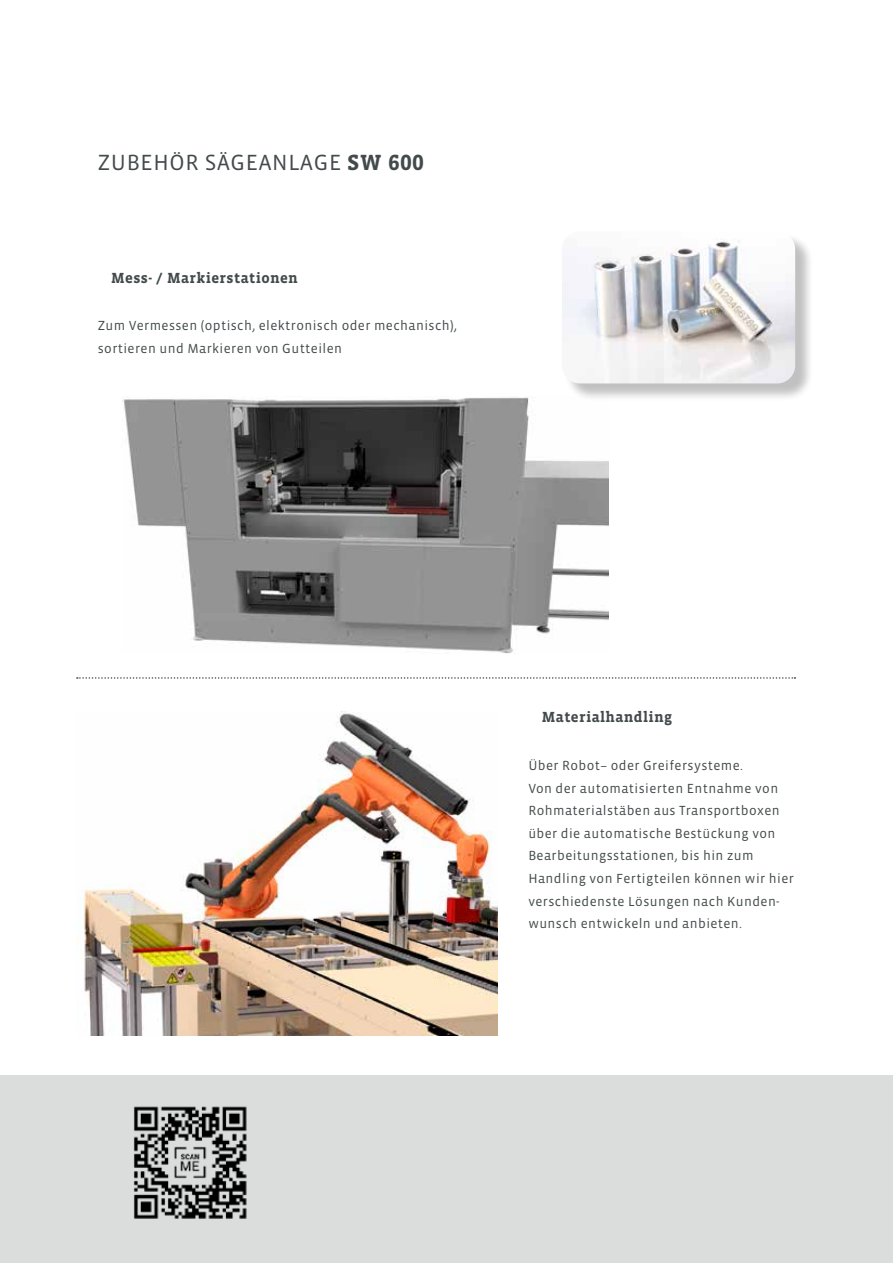
<style>
.page{position:relative;width:893px;height:1263px;background:#fff}
.page>*{position:absolute;margin:0;border:0;box-sizing:border-box;transform-origin:0 0}
.t1{font:22.5px "Vista Sans OTCE";letter-spacing:.03em;color:#434a4b}
.t2{font:700 15px "Vista Slab OTCE";letter-spacing:.03em;color:#434a4b}
.t3{font:13.5px/22.6px "Vista Sans OTCE";letter-spacing:.03em;color:#434a4b}
.s1{font-family:"Vista Slab OTCE";font-weight:700}
</style>
<div class="page">
<div style="left:0;top:1076px;width:893px;height:187px;background:#dbdcdc"></div>
<svg style="left:77px;top:677px;width:718px;height:2px"></svg>
<img style="left:122px;top:397px;width:487px;height:256px">
<div style="left:564px;top:234px;width:250px;height:168px;background:#000;opacity:.25"></div>
<img style="left:562px;top:234px;width:233px;height:149px">
<img style="left:76px;top:712px;width:421px;height:323px">
<img style="left:133px;top:1106px;width:114px;height:113px">
<h1 class="t1" style="left:98px;top:150px;width:327px">ZUBEHÖR SÄGEANLAGE <span class="s1">SW 600</span></h1>
<p class="t2" style="left:111px;top:269px;width:188px">Mess- / Markierstationen</p>
<p class="t3" style="left:98px;top:314px;width:361px">Zum Vermessen (optisch, elektronisch oder mechanisch), sortieren und Markieren von Gutteilen</p>
<p class="t2" style="left:542px;top:709px;width:132px">Materialhandling</p>
<p class="t3" style="left:528px;top:754px;width:267px">Über Robot– oder Greifersysteme.<br>Von der automatisierten Entnahme von Rohmaterialstäben aus Transportboxen über die automatische Bestückung von Bearbeitungsstationen, bis hin zum Handling von Fertigteilen können wir hier verschiedenste Lösungen nach Kunden&shy;wunsch entwickeln und anbieten.</p>
</div>
